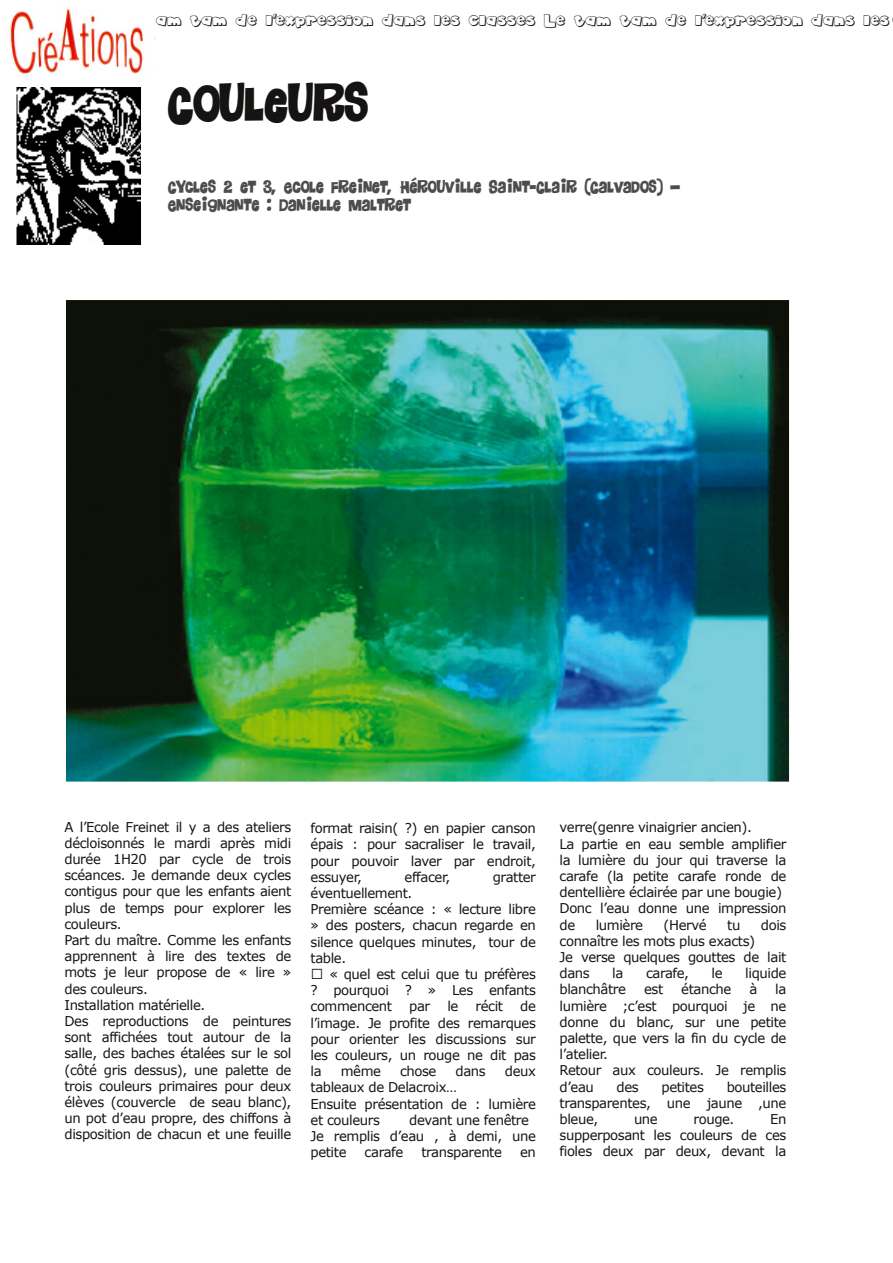
<style>
.page{position:relative;width:893px;height:1263px;background:#fff}
.page>*{position:absolute;margin:0;border:0;box-sizing:border-box;transform-origin:0 0}
.t1{font:45px "Floraless";letter-spacing:-.03em;color:#161413}
.t2{font:15px/18px "Floraless";letter-spacing:-.03em;color:#4d4d4d}
.t3{font:13.5px/16.2px "Verdana";letter-spacing:-.03em;color:#161413}
.t4{font:12px "aka Dylan Open";color:#161413}
</style>
<div class="page">
<img style="left:10px;top:8px;width:146px;height:66px">
<img style="left:16px;top:87px;width:125px;height:157px">
<img style="left:66px;top:300px;width:723px;height:482px">
<p class="t4" style="left:156px;top:12px;width:735px">am tam de l'expression dans les classes Le tam tam de l'expression dans les</p>
<h1 class="t1" style="left:168px;top:69px;width:203px">COULEURS</h1>
<p class="t2" style="left:168px;top:178px;width:514px">CYCLES 2 ET 3, ECOLE FREINET, HÉROUVILLE SAINT-CLAIR (CALVADOS) –<br>ENSEIGNANTE : DANIELLE MALTRET</p>
<p class="t3" style="left:64px;top:818px;width:228px">A l’Ecole Freinet il y a des ateliers décloisonnés le mardi après midi durée 1H20 par cycle de trois scéances. Je demande deux cycles contigus pour que les enfants aient plus de temps pour explorer les couleurs.<br>Part du maître. Comme les enfants apprennent à lire des textes de mots je leur propose de « lire » des couleurs.<br>Installation matérielle.<br>Des reproductions de peintures sont affichées tout autour de la salle, des baches étalées sur le sol (côté gris dessus), une palette de trois couleurs primaires pour deux élèves (couvercle de seau blanc), un pot d’eau propre, des chiffons à disposition de chacun et une feuille</p>
<p class="t3" style="left:310px;top:820px;width:227px;text-align:justify">format raisin( ?) en papier canson épais : pour sacraliser le travail, pour pouvoir laver par endroit, essuyer,</p>
<p class="t3" style="left:405px;top:868px;width:47px">effacer,</p>
<p class="t3" style="left:493px;top:868px;width:45px">gratter</p>
<p class="t3" style="left:310px;top:884px;width:227px">éventuellement.<br>Première scéance : « lecture libre » des posters, chacun regarde en silence quelques minutes, tour de table.</p>
<p class="t3" style="left:310px;top:965px;width:227px;text-align:justify;text-indent:19px">« quel est celui que tu préfères ? pourquoi ? » Les enfants commencent</p>
<p class="t3" style="left:409px;top:998px;width:23px">par</p>
<p class="t3" style="left:447px;top:998px;width:13px">le</p>
<p class="t3" style="left:475px;top:998px;width:29px">récit</p>
<p class="t3" style="left:310px;top:998px;width:227px;text-align:justify;text-indent:210px">de l’image. Je profite des remarques pour orienter les discussions sur les couleurs, un rouge ne dit pas la</p>
<p class="t3" style="left:341px;top:1063px;width:42px">même</p>
<p class="t3" style="left:400px;top:1063px;width:38px">chose</p>
<p class="t3" style="left:456px;top:1063px;width:32px">dans</p>
<p class="t3" style="left:505px;top:1063px;width:33px">deux</p>
<p class="t3" style="left:310px;top:1079px;width:227px">tableaux de Delacroix…<br>Ensuite présentation de : lumière et couleurs</p>
<p class="t3" style="left:310px;top:1111px;width:227px;text-indent:99px">devant une fenêtre<br>Je remplis d’eau , à demi, une petite</p>
<p class="t3" style="left:365px;top:1144px;width:40px">carafe</p>
<p class="t3" style="left:421px;top:1144px;width:82px">transparente</p>
<p class="t3" style="left:520px;top:1144px;width:17px">en</p>
<p class="t3" style="left:560px;top:819px;width:228px">verre(genre vinaigrier ancien).<br>La partie en eau semble amplifier la lumière du jour qui traverse la carafe (la petite carafe ronde de dentellière éclairée par une bougie)<br>Donc l’eau donne une impression de</p>
<p class="t3" style="left:596px;top:916px;width:49px">lumière</p>
<p class="t3" style="left:664px;top:916px;width:45px">(Hervé</p>
<p class="t3" style="left:727px;top:916px;width:15px">tu</p>
<p class="t3" style="left:761px;top:916px;width:27px">dois</p>
<p class="t3" style="left:560px;top:932px;width:228px">connaître les mots plus exacts)<br>Je verse quelques gouttes de lait dans</p>
<p class="t3" style="left:612px;top:965px;width:13px">la</p>
<p class="t3" style="left:646px;top:965px;width:45px">carafe,</p>
<p class="t3" style="left:712px;top:965px;width:13px">le</p>
<p class="t3" style="left:745px;top:965px;width:43px">liquide</p>
<p class="t3" style="left:560px;top:981px;width:68px">blanchâtre</p>
<p class="t3" style="left:644px;top:981px;width:21px">est</p>
<p class="t3" style="left:681px;top:981px;width:52px">étanche</p>
<p class="t3" style="left:749px;top:981px;width:9px">à</p>
<p class="t3" style="left:560px;top:981px;width:228px;text-indent:216px">la lumière ;c’est pourquoi je ne donne du blanc, sur une petite palette, que vers la fin du cycle de l’atelier.<br>Retour aux couleurs. Je remplis d’eau</p>
<p class="t3" style="left:560px;top:1078px;width:228px;text-align:justify;text-indent:167px">bouteilles transparentes, une jaune ,une bleue,</p>
<p class="t3" style="left:617px;top:1078px;width:24px">des</p>
<p class="t3" style="left:661px;top:1078px;width:44px">petites</p>
<p class="t3" style="left:560px;top:1110px;width:228px;text-align:justify;text-indent:211px">En supperposant les couleurs de ces fioles deux par deux, devant la</p>
<p class="t3" style="left:634px;top:1110px;width:25px">une</p>
<p class="t3" style="left:693px;top:1110px;width:42px">rouge.</p>
</div>
